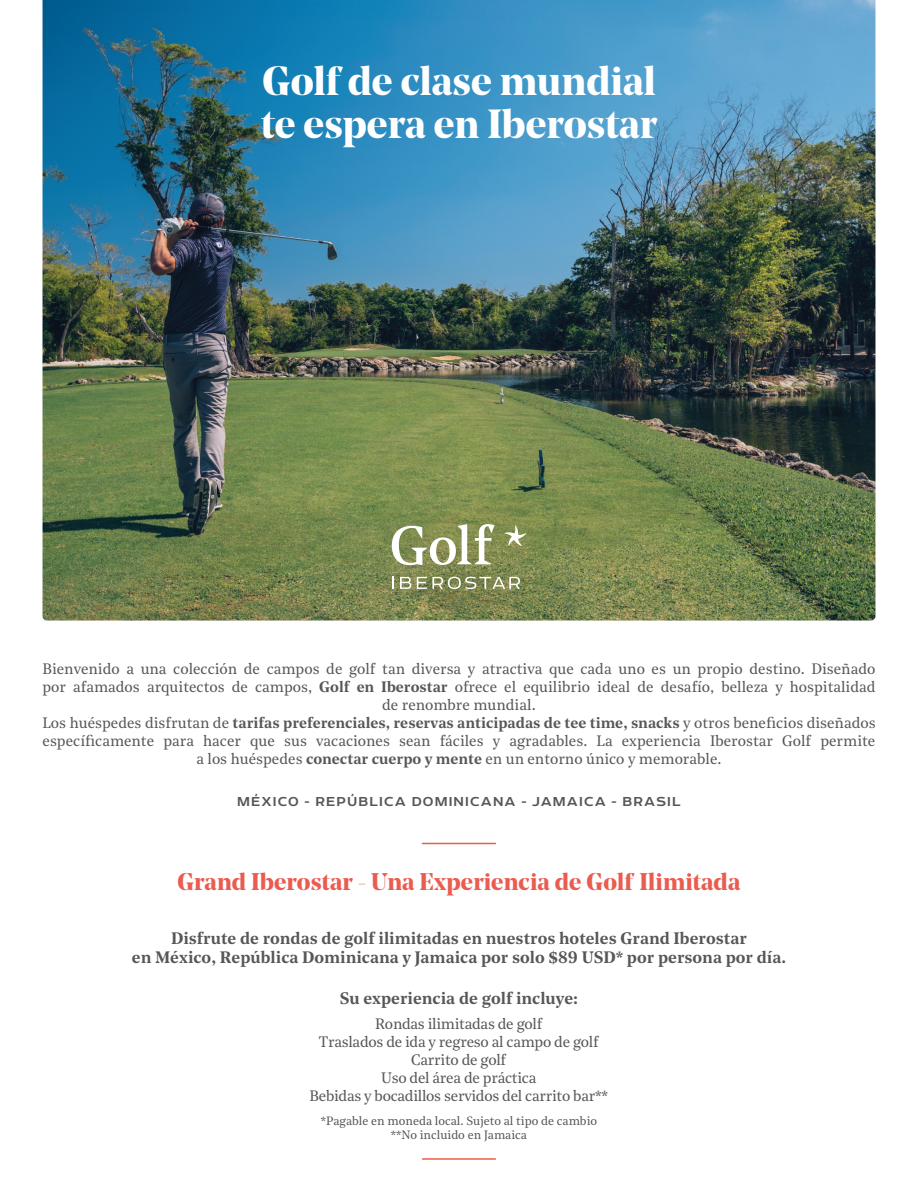
<style>
.page{position:relative;width:918px;height:1188px;background:#fff}
.page>*{position:absolute;margin:0;border:0;box-sizing:border-box;transform-origin:0 0}
.t1{font:700 40.5px/42.9px "Noe Display";color:#fff}
.t2{font:700 24px "Noe Display";letter-spacing:.005em;color:#eb5b4f}
.t3{font:600 16.5px/19.8px "Noe Text";color:#575756;text-align:center}
.t4{font:15px/18px "Noe Text";color:#575756;text-align:center}
.t5{font:15px/18px "Noe Text";letter-spacing:-.02em;color:#575756;text-align:center}
.t6{font:500 15px "Echoes Sans";letter-spacing:.075em;color:#575756}
.t7{font:12px/14.4px "Noe Text";color:#575756;text-align:center}
.s1{font-weight:600}
</style>
<div class="page">
<img style="left:43px;top:0;width:832px;height:621px">
<svg style="left:504px;top:525px;width:22px;height:21px"></svg>
<svg style="left:417px;top:577px;width:103px;height:12px"></svg>
<svg style="left:400px;top:577px;width:11px;height:12px"></svg>
<svg style="left:392px;top:577px;width:2px;height:12px"></svg>
<svg style="left:392px;top:524px;width:103px;height:41px"></svg>
<hr style="left:423px;top:843px;width:72px;height:1px;background:#eb5b4f">
<hr style="left:423px;top:1158px;width:72px;height:2px;background:#eb5b4f">
<h1 class="t1" style="left:261px;top:59px;width:398px">Golf de clase mundial te espera en Iberostar</h1>
<p class="t4" style="left:43px;top:659px;width:835px">Bienvenido a una colección de campos de golf tan diversa y atractiva que cada uno es un propio destino. Diseñado por afamados arquitectos de campos, <span class="s1">Golf en Iberostar</span> ofrece el equilibrio ideal de desafío, belleza y hospitalidad de renombre mundial.<br>Los huéspedes disfrutan de <span class="s1">tarifas preferenciales, reservas anticipadas de tee time, snacks</span> y otros beneficios diseñados específicamente para hacer que sus vacaciones sean fáciles y agradables. La experiencia Iberostar Golf permite a los huéspedes <span class="s1">conectar cuerpo y mente</span> en un entorno único y memorable.</p>
<p class="t6" style="left:237px;top:793px;width:445px">MÉXICO - REPÚBLICA DOMINICANA - JAMAICA - BRASIL</p>
<h2 class="t2" style="left:178px;top:866px;width:564px">Grand Iberostar - Una Experiencia de Golf Ilimitada</h2>
<p class="t3" style="left:132px;top:927px;width:656px">Disfrute de rondas de golf ilimitadas en nuestros hoteles Grand Iberostar<br>en México, República Dominicana y Jamaica por solo $89 USD* por persona por día.</p>
<p class="t3" style="left:340px;top:987px;width:240px">Su experiencia de golf incluye:</p>
<p class="t5" style="left:309px;top:1014px;width:300px">Rondas ilimitadas de golf<br>Traslados de ida y regreso al campo de golf<br>Carrito de golf<br>Uso del área de práctica<br>Bebidas y bocadillos servidos del carrito bar**</p>
<p class="t7" style="left:321px;top:1113px;width:278px">*Pagable en moneda local. Sujeto al tipo de cambio **No incluido en Jamaica</p>
</div>
